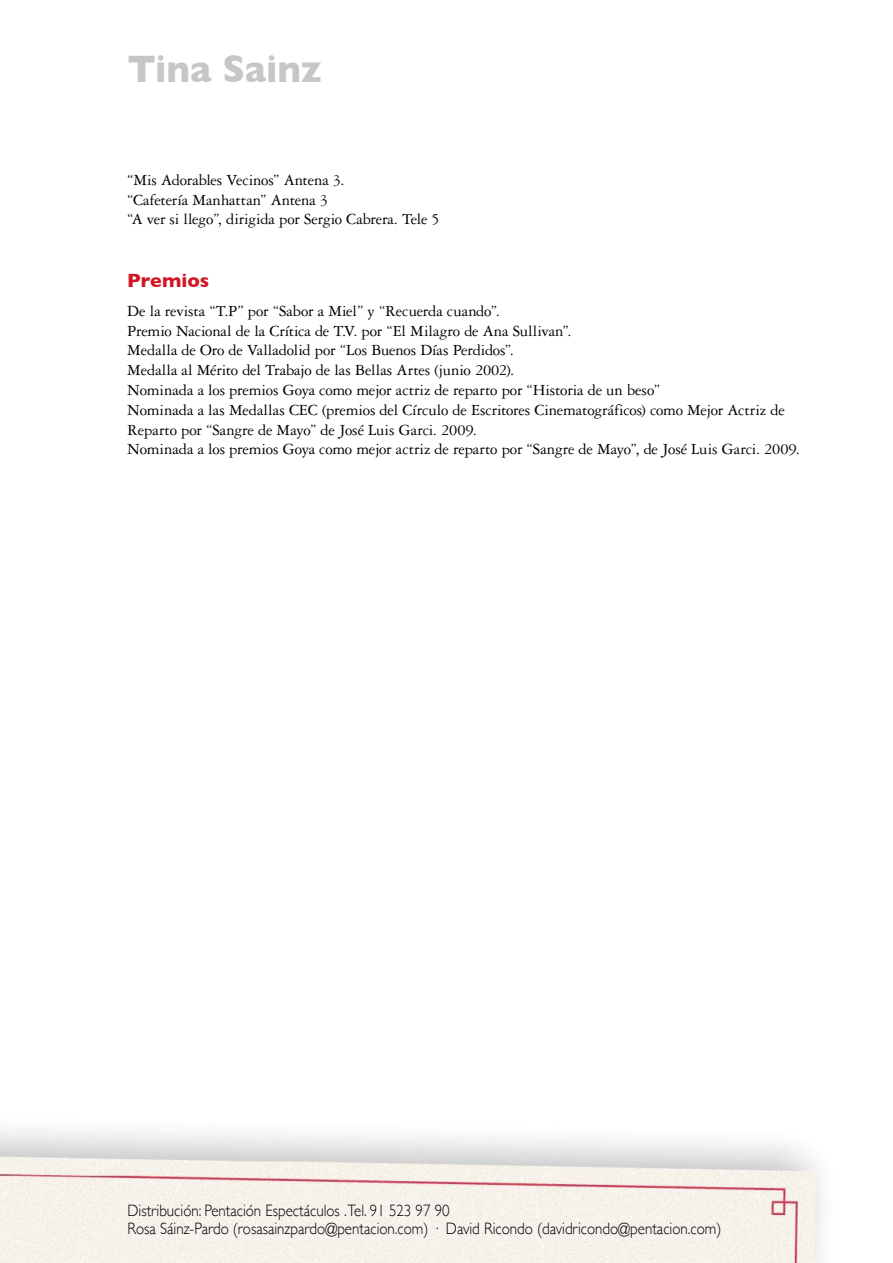
<style>
.page{position:relative;width:893px;height:1263px;background:#fff}
.page>*{position:absolute;margin:0;border:0;box-sizing:border-box;transform-origin:0 0}
.t1{font:700 39px "Gill Sans";letter-spacing:-.005em;color:#c5c6c8;scale:.95 1}
.t2{font:700 19.5px "Gill Sans";letter-spacing:-.005em;color:#ce1925}
.t3{font:16.5px/19.8px "Garamond Three";letter-spacing:-.01em;color:#000}
.t4{font:300 16.5px/18px "Gill Sans";color:#000;scale:.91 1}
</style>
<div class="page">
<img style="left:0;top:1130px;width:824px;height:133px">
<h1 class="t1" style="left:128px;top:38px;width:206px">Tina Sainz</h1>
<p class="t3" style="left:127px;top:170px;width:314px">“Mis Adorables Vecinos” Antena 3.<br>“Cafetería Manhattan” Antena 3<br>“A ver si llego”, dirigida por Sergio Cabrera. Tele 5</p>
<p class="t2" style="left:127px;top:265px;width:83px">Premios</p>
<p class="t3" style="left:127px;top:301px;width:674px">De la revista “T.P” por “Sabor a Miel” y “Recuerda cuando”.<br>Premio Nacional de la Crítica de T.V. por “El Milagro de Ana Sullivan”.<br>Medalla de Oro de Valladolid por “Los Buenos Días Perdidos”.<br>Medalla al Mérito del Trabajo de las Bellas Artes (junio 2002).<br>Nominada a los premios Goya como mejor actriz de reparto por “Historia de un beso”<br>Nominada a las Medallas CEC (premios del Círculo de Escritores Cinematográficos) como Mejor Actriz de Reparto por “Sangre de Mayo” de José Luis Garci. 2009.<br>Nominada a los premios Goya como mejor actriz de reparto por “Sangre de Mayo”, de José Luis Garci. 2009.</p>
<p class="t4" style="left:128px;top:1201px;width:654px">Distribución: Pentación Espectáculos .Tel. 91 523 97 90<br>Rosa Sáinz-Pardo (rosasainzpardo@pentacion.com) · David Ricondo (davidricondo@pentacion.com)</p>
</div>
